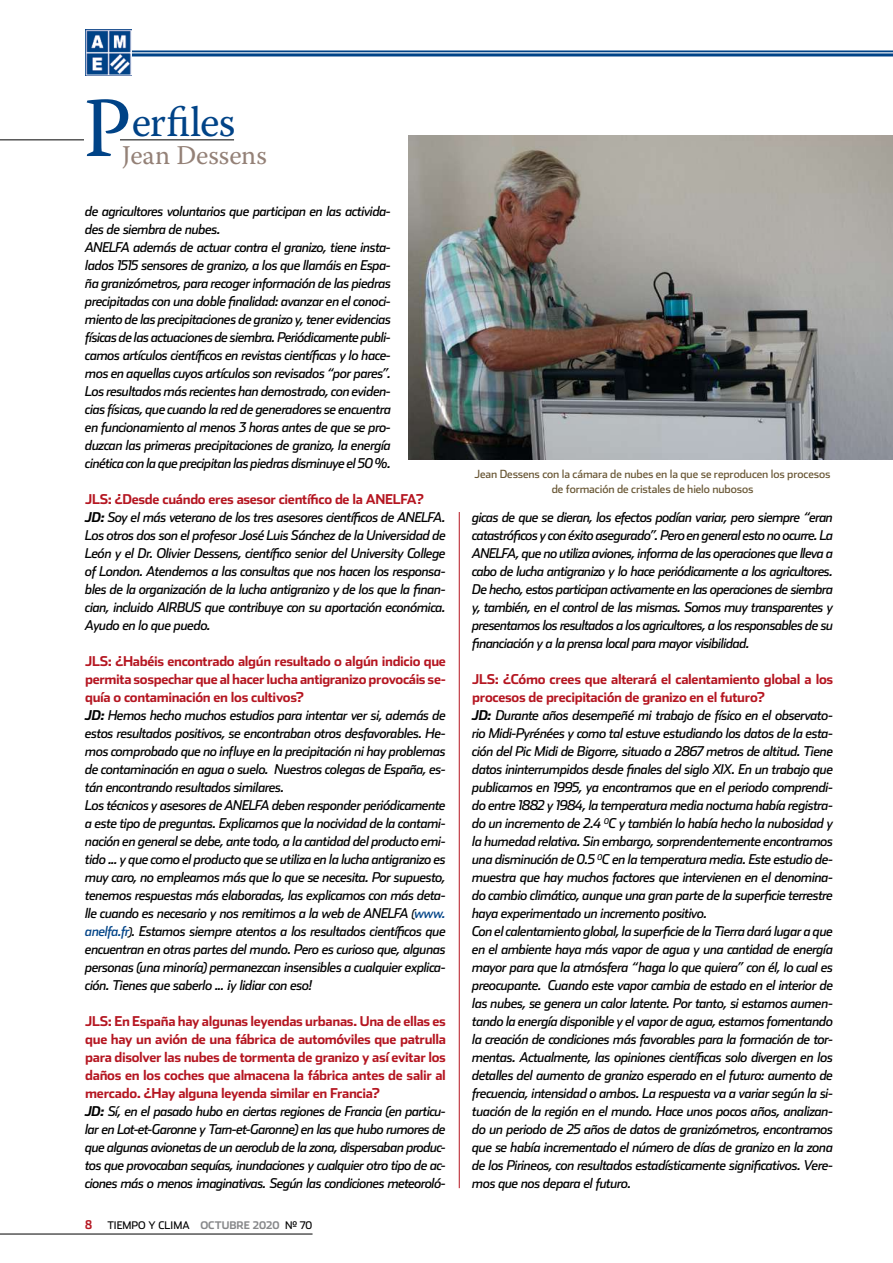
<style>
.page{position:relative;width:893px;height:1263px;background:#fff}
.page>*{position:absolute;margin:0;border:0;box-sizing:border-box;transform-origin:0 0}
.t1{font:42.6px "Warnock Pro";letter-spacing:-.02em;color:#004387}
.t2{font:27px "Warnock Pro";color:#948177}
.t3{font:italic 13.5px/18px "Stainless";letter-spacing:-.035em;color:#000}
.t4{font:700 12px "Stainless Cond";color:#b51621}
.t5{font:11.25px/15px "Stainless";letter-spacing:-.015em;color:#695735;text-align:center}
.t6{font:10.5px "Stainless";color:#000}
.s1{font-size:85.35px}
.s2{font-weight:700;font-style:normal;color:#b51621}
.s3{font-weight:700}
.s4{font-size:12px}
.s5{color:#004387}
.s6{font-weight:700;color:#87888a}
</style>
<div class="page">
<hr style="left:0;top:1234px;width:313px;height:1px;background:#000">
<hr style="left:0;top:140px;width:234px;height:1px;background:#000">
<div style="left:84px;top:136px;width:36px;height:19px;background:#fff"></div>
<hr style="left:459px;top:512px;width:1px;height:676px;background:#b51621">
<img style="left:408px;top:136px;width:485px;height:324px">
<svg style="left:131px;top:50px;width:762px;height:6px;background:#2f659c"></svg>
<img style="left:85px;top:30px;width:46px;height:46px">
<hr style="left:130px;top:52px;width:763px;height:1px;background:#fff">
<h1 class="t1" style="left:83px;top:97px;width:154px"><span class="s1">P</span>erfiles</h1>
<h2 class="t2" style="left:122px;top:139px;width:146px">Jean Dessens</h2>
<p class="t3" style="left:85px;top:202px;width:307px">de agricultores voluntarios que participan en las activida&shy;des de siembra de nubes.<br>ANELFA además de actuar contra el granizo, tiene insta&shy;lados 1515 sensores de granizo, a los que llamáis en Espa&shy;ña granizómetros, para recoger información de las piedras precipitadas con una doble finalidad: avanzar en el conoci&shy;miento de las precipitaciones de granizo y, tener evidencias físicas de las actuaciones de siembra. Periódicamente publi&shy;camos artículos científicos en revistas científicas y lo hace&shy;mos en aquellas cuyos artículos son revisados “por pares”.<br>Los resultados más recientes han demostrado, con eviden&shy;cias físicas, que cuando la red de generadores se encuentra en funcionamiento al menos 3 horas antes de que se pro&shy;duzcan las primeras precipitaciones de granizo, la energía cinética con la que precipitan las piedras disminuye el 50 %.</p>
<p class="t3" style="left:85px;top:490px;width:362px"><span class="s2">JLS: ¿Desde cuándo eres asesor científico de la ANELFA?<br></span><span class="s3">JD:</span> Soy el más veterano de los tres asesores científicos de ANELFA.<br>Los otros dos son el profesor José Luis Sánchez de la Universidad de León y el Dr. Olivier Dessens, científico senior del University College of London. Atendemos a las consultas que nos hacen los responsa&shy;bles de la organización de la lucha antigranizo y de los que la finan&shy;cian, incluido AIRBUS que contribuye con su aportación económica.<br>Ayudo en lo que puedo.</p>
<p class="t3" style="left:85px;top:652px;width:362px"><span class="s2">JLS: ¿Habéis encontrado algún resultado o algún indicio que permita sospechar que al hacer lucha antigranizo provocáis se&shy;quía o contaminación en los cultivos?<br></span><span class="s3">JD:</span> Hemos hecho muchos estudios para intentar ver si, además de estos resultados positivos, se encontraban otros desfavorables. He&shy;mos comprobado que no influye en la precipitación ni hay problemas de contaminación en agua o suelo. Nuestros colegas de España, es&shy;tán encontrando resultados similares.<br>Los técnicos y asesores de ANELFA deben responder periódicamente a este tipo de preguntas. Explicamos que la nocividad de la contami&shy;nación en general se debe, ante todo, a la cantidad del producto emi&shy;tido ... y que como el producto que se utiliza en la lucha antigranizo es muy caro, no empleamos más que lo que se necesita. Por supuesto, tenemos respuestas más elaboradas, las explicamos con más deta&shy;lle cuando es necesario y nos remitimos a la web de ANELFA <span class="s4">(</span><span class="s5">www. anelfa.fr</span><span class="s4">)</span>. Estamos siempre atentos a los resultados científicos que encuentran en otras partes del mundo. Pero es curioso que, algunas personas (una minoría) permanezcan insensibles a cualquier explica&shy;ción. Tienes que saberlo ... ¡y lidiar con eso!</p>
<p class="t3" style="left:85px;top:1012px;width:362px"><span class="s2">JLS: En España hay algunas leyendas urbanas. Una de ellas es que hay un avión de una fábrica de automóviles que patrulla para disolver las nubes de tormenta de granizo y así evitar los daños en los coches que almacena la fábrica antes de salir al mercado. ¿Hay alguna leyenda similar en Francia?<br></span><span class="s3">JD:</span> Sí, en el pasado hubo en ciertas regiones de Francia (en particu&shy;lar en Lot-et-Garonne y Tarn-et-Garonne) en las que hubo rumores de que algunas avionetas de un aeroclub de la zona, dispersaban produc&shy;tos que provocaban sequías, inundaciones y cualquier otro tipo de ac&shy;ciones más o menos imaginativas. Según las condiciones meteoroló-</p>
<p class="t4" style="left:85px;top:1218px;width:8px">8</p>
<p class="t6" style="left:107px;top:1219px;width:206px">TIEMPO Y CLI MA <span class="s6">OCTUBRE 2020</span> Nº 70</p>
<p class="t5" style="left:474px;top:467px;width:357px">Jean Dessens con la cámara de nubes en la que se reproducen los procesos de formación de cristales de hielo nubosos</p>
<p class="t3" style="left:472px;top:508px;width:363px;text-align:justify">gicas de que se dieran, los efectos podían variar, pero siempre “eran catastróficos y con éxito asegurado”. Pero en general esto no ocurre. La ANELFA, que no utiliza aviones, informa de las operaciones que lleva a cabo de lucha antigranizo y lo hace periódicamente a los agricultores.<br>De hecho, estos participan activamente en las operaciones de siembra y, también, en el control de las mismas. Somos muy transparentes y presentamos los resultados a los agricultores, a los responsables de su financiación y a la prensa local para mayor visibilidad.</p>
<p class="t3" style="left:472px;top:670px;width:363px"><span class="s2">JLS: ¿Cómo crees que alterará el calentamiento global a los procesos de precipitación de granizo en el futuro?<br></span><span class="s3">JD:</span> Durante años desempeñé mi trabajo de físico en el observato&shy;rio Midi-Pyrénées y como tal estuve estudiando los datos de la esta&shy;ción del Pic Midi de Bigorre, situado a 2867 metros de altitud. Tiene datos ininterrumpidos desde finales del siglo XIX. En un trabajo que publicamos en 1995, ya encontramos que en el periodo comprendi&shy;do entre 1882 y 1984, la temperatura media nocturna había registra&shy;do un incremento de 2.4 <sup>0</sup>C y también lo había hecho la nubosidad y la humedad relativa. Sin embargo, sorprendentemente encontramos una disminución de 0.5 <sup>0</sup>C en la temperatura media. Este estudio de&shy;muestra que hay muchos factores que intervienen en el denomina&shy;do cambio climático, aunque una gran parte de la superficie terrestre haya experimentado un incremento positivo.<br>Con el calentamiento global, la superficie de la Tierra dará lugar a que en el ambiente haya más vapor de agua y una cantidad de energía mayor para que la atmósfera “haga lo que quiera” con él, lo cual es preocupante. Cuando este vapor cambia de estado en el interior de las nubes, se genera un calor latente. Por tanto, si estamos aumen&shy;tando la energía disponible y el vapor de agua, estamos fomentando la creación de condiciones más favorables para la formación de tor&shy;mentas. Actualmente, las opiniones científicas solo divergen en los detalles del aumento de granizo esperado en el futuro: aumento de frecuencia, intensidad o ambos. La respuesta va a variar según la si&shy;tuación de la región en el mundo. Hace unos pocos años, analizan&shy;do un periodo de 25 años de datos de granizómetros, encontramos que se había incrementado el número de días de granizo en la zona de los Pirineos, con resultados estadísticamente significativos. Vere&shy;mos que nos depara el futuro.</p>
</div>
